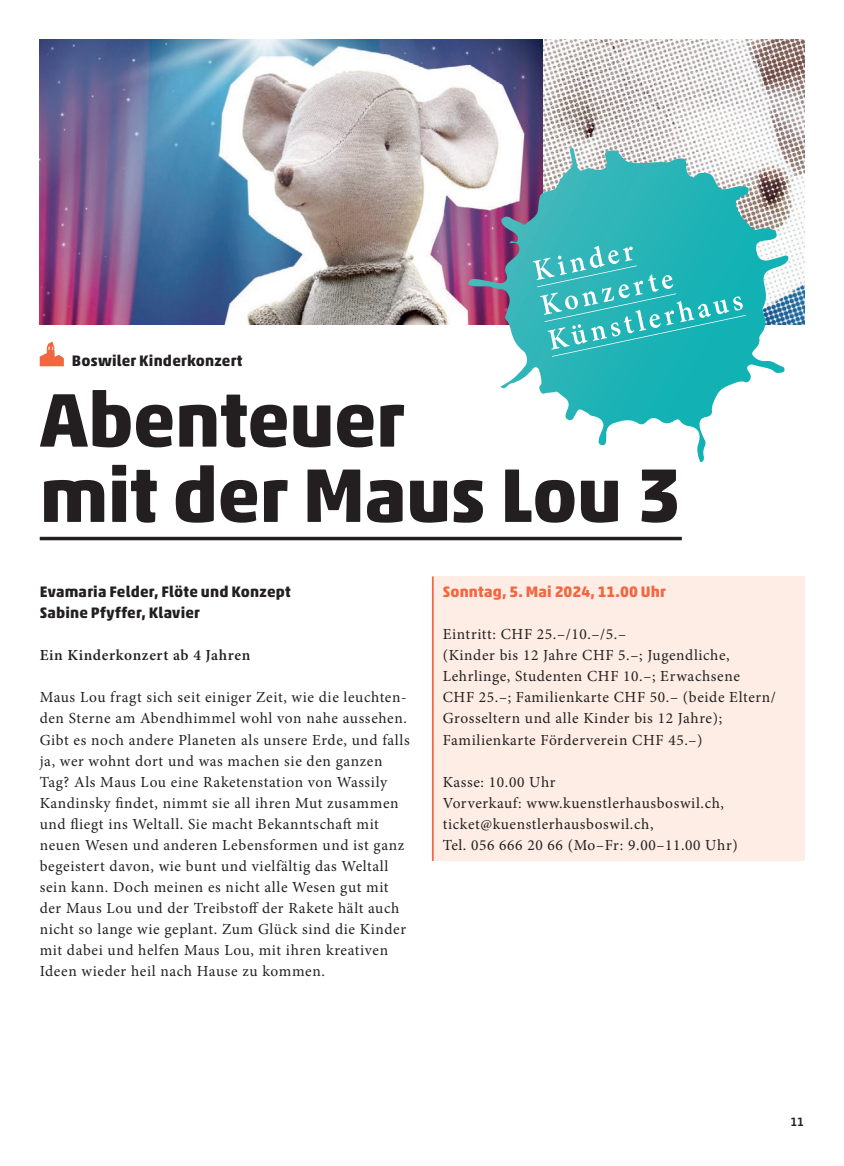
<style>
.page{position:relative;width:844px;height:1166px;background:#fff}
.page>*{position:absolute;margin:0;border:0;box-sizing:border-box;transform-origin:0 0}
.Titel___44{font:700 77px/75.2px "Akko W01";letter-spacing:-.01em;color:#231f20}
.Fliesstext{font:15.4px/21px "Minion Pro";letter-spacing:.04em;color:#231f20}
.Untertitel{font:700 15.4px "Akko W01";letter-spacing:.015em;color:#231f20}
.Untertitel-2{font:700 15.4px "Akko W01";letter-spacing:.01em;color:#f26640}
.Fliesstext-2{font:600 15.4px "Minion Pro";letter-spacing:.04em;color:#231f20}
.t1{font:500 12.25px "Akko W01";color:#231f20}
</style>
<div class="page">
<img style="left:40px;top:40px;width:764px;height:284px">
<svg style="left:468px;top:148px;width:235px;height:314px"></svg>
<svg style="left:532px;top:246px;width:213px;height:111px;background:#39bbbd"></svg>
<hr style="left:40px;top:537px;width:641px;height:3px;background:#231f20">
<svg style="left:40px;top:341px;width:24px;height:25px"></svg>
<div style="left:432px;top:576px;width:372px;height:285px;background:#fdede4"></div>
<hr style="left:432px;top:576px;width:1px;height:285px;background:#f26640">
<p class="Untertitel" style="left:72px;top:352px;width:172px">Boswiler Kinderkonzert</p>
<p class="Titel___44" style="left:40px;top:381px;width:643px">Abenteuer<br>mit der Maus Lou 3</p>
<p class="Untertitel" style="left:40px;top:583px;width:252px">Evamaria Felder, Flöte und Konzept</p>
<p class="Untertitel" style="left:40px;top:604px;width:161px">Sabine Pfyffer, Klavier</p>
<p class="Fliesstext-2" style="left:40px;top:645px;width:212px">Ein Kinderkonzert ab 4 Jahren</p>
<p class="Fliesstext" style="left:40px;top:687px;width:371px">Maus Lou fragt sich seit einiger Zeit, wie die leuchten&shy;den Sterne am Abendhimmel wohl von nahe aussehen.<br>Gibt es noch andere Planeten als unsere Erde, und falls ja, wer wohnt dort und was machen sie den ganzen Tag? Als Maus Lou eine Raketenstation von Wassily Kandinsky findet, nimmt sie all ihren Mut zusammen und fliegt ins Weltall. Sie macht Bekanntschaft mit neuen Wesen und anderen Lebensformen und ist ganz begeistert davon, wie bunt und vielfältig das Weltall sein kann. Doch meinen es nicht alle Wesen gut mit der Maus Lou und der Treibstoff der Rakete hält auch nicht so lange wie geplant. Zum Glück sind die Kinder mit dabei und helfen Maus Lou, mit ihren kreativen Ideen wieder heil nach Hause zu kommen.</p>
<p class="Untertitel-2" style="left:442px;top:583px;width:224px">Sonntag, 5. Mai 2024, 11.00 Uhr</p>
<p class="Fliesstext" style="left:442px;top:624px;width:185px">Eintritt: CHF 25.–/10.–/5.–</p>
<p class="Fliesstext" style="left:442px;top:645px;width:335px">(Kinder bis 12 Jahre CHF 5.–; Jugendliche, Lehrlinge, Studenten CHF 10.–; Erwachsene<br>CHF 25.–; Familienkarte CHF 50.– (beide Eltern/ Grosseltern und alle Kinder bis 12 Jahre); Familienkarte Förderverein CHF 45.–)</p>
<p class="Fliesstext" style="left:442px;top:771px;width:114px">Kasse: 10.00 Uhr</p>
<p class="Fliesstext" style="left:442px;top:792px;width:283px">Vorverkauf: www.kuenstlerhausboswil.ch,</p>
<p class="Fliesstext" style="left:442px;top:813px;width:212px">ticket@kuenstlerhausboswil.ch,</p>
<p class="Fliesstext" style="left:442px;top:834px;width:296px">Tel. 056 666 20 66 (Mo–Fr: 9.00–11.00 Uhr)</p>
<p class="t1" style="left:790px;top:1114px;width:15px">11</p>
</div>
